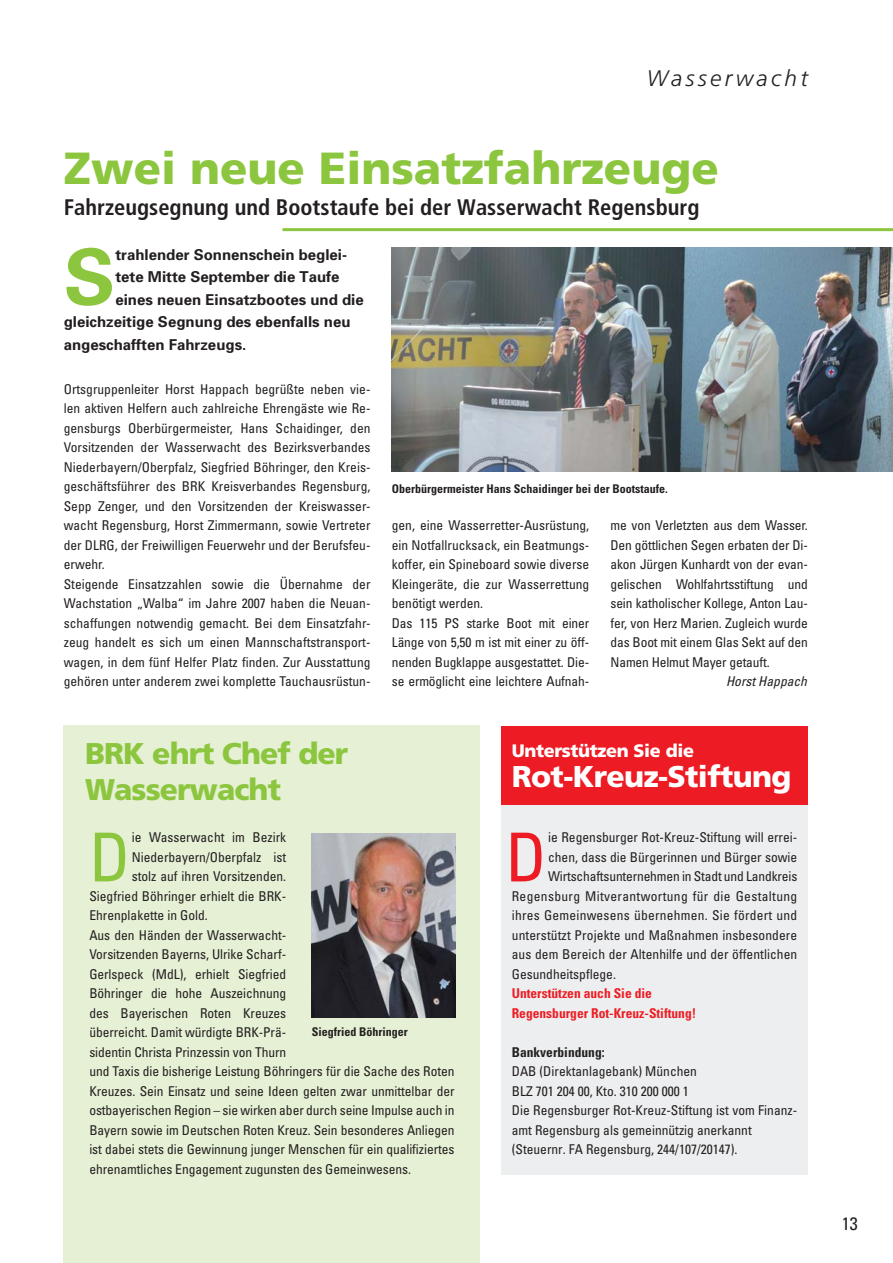
<style>
.page{position:relative;width:893px;height:1263px;background:#fff}
.page>*{position:absolute;margin:0;border:0;box-sizing:border-box;transform-origin:0 0}
.t1{font:700 77.4px "Univers";color:#8cc63f}
.t2{font:condensed 67.5px "Univers";color:#8cc63f}
.t3{font:condensed 67.5px "Univers";color:#ed1c24}
.t4{font:900 45px "Frutiger";color:#8cc63f}
.t5{font:900 30px/36px "Frutiger";letter-spacing:-.03em;color:#8cc63f}
.t6{font:900 30px "Frutiger";letter-spacing:-.02em;color:#fff}
.t7{font:700 condensed 22.5px "Frutiger";color:#231f20}
.t8{font:italic 300 22.5px "Frutiger";letter-spacing:.15em;color:#231f20}
.t9{font:900 18px "Frutiger";letter-spacing:-.02em;color:#fff}
.t10{font:condensed 18px "Univers";color:#231f20}
.t11{font:700 15px "Univers";color:#231f20}
.t12{font:condensed 13.5px/19.5px "Univers";color:#231f20}
.t13{font:700 condensed 13.5px/19.5px "Univers";color:#ed1c24}
.t14{font:condensed 13.5px "Univers";letter-spacing:.025em;color:#231f20}
.t15{font:700 condensed 13.5px "Univers";color:#231f20}
.t16{font:italic condensed 13.5px "Univers";color:#231f20}
.t17{font:700 condensed 12px "Univers";color:#231f20}
</style>
<div class="page">
<div style="left:64px;top:725px;width:416px;height:538px;background:#e5f0d4"></div>
<hr style="left:282px;top:228px;width:611px;height:3px;background:#8cc63f">
<img style="left:392px;top:247px;width:501px;height:225px">
<div style="left:501px;top:800px;width:307px;height:375px;background:#edeeef"></div>
<div style="left:501px;top:726px;width:307px;height:78px;background:#ed1c24"></div>
<img style="left:312px;top:833px;width:143px;height:185px">
<h3 class="t8" style="left:647px;top:69px;width:163px">Wasserwacht</h3>
<h3 class="t4" style="left:64px;top:150px;width:657px">Zwei neue Einsatzfahrzeuge</h3>
<h3 class="t7" style="left:64px;top:198px;width:637px">Fahrzeugsegnung und Bootstaufe bei der Wasserwacht Regensburg</h3>
<h1 class="t1" style="left:64px;top:249px;width:53px">S</h1>
<p class="t11" style="left:115px;top:249px;width:233px">trahlender Sonnenschein beglei-</p>
<p class="t11" style="left:115px;top:271px;width:226px">tete Mitte September die Taufe</p>
<p class="t11" style="left:115px;top:294px;width:250px">eines neuen Einsatzbootes und die</p>
<p class="t11" style="left:64px;top:316px;width:288px">gleichzeitige Segnung des ebenfalls neu</p>
<p class="t11" style="left:64px;top:339px;width:184px">angeschafften Fahrzeugs.</p>
<p class="t12" style="left:64px;top:380px;width:308px">Ortsgruppenleiter Horst Happach begrüßte neben vie&shy;len aktiven Helfern auch zahlreiche Ehrengäste wie Re&shy;gensburgs Oberbürgermeister, Hans Schaidinger, den Vorsitzenden der Wasserwacht des Bezirksverbandes Niederbayern/Oberpfalz, Siegfried Böhringer, den Kreis&shy;geschäftsführer des BRK Kreisverbandes Regensburg, Sepp Zenger, und den Vorsitzenden der Kreiswasser&shy;wacht Regensburg, Horst Zimmermann, sowie Vertreter der DLRG, der Freiwilligen Feuerwehr und der Berufsfeu&shy;erwehr.<br>Steigende Einsatzzahlen sowie die Übernahme der Wachstation „Walba“ im Jahre 2007 haben die Neuan&shy;schaffungen notwendig gemacht. Bei dem Einsatzfahr&shy;zeug handelt es sich um einen Mannschaftstransport&shy;wagen, in dem fünf Helfer Platz finden. Zur Ausstattung gehören unter anderem zwei komplette Tauchausrüstun-</p>
<h3 class="t5" style="left:85px;top:737px;width:265px">BRK ehrt Chef der<br>Wasserwacht</h3>
<p class="t17" style="left:392px;top:484px;width:277px">Oberbürgermeister Hans Schaidinger bei der Bootstaufe.</p>
<p class="t12" style="left:392px;top:517px;width:199px">gen, eine Wasserretter-Ausrüstung, ein Notfallrucksack, ein Beatmungs&shy;koffer, ein Spineboard sowie diverse Kleingeräte, die zur Wasserrettung benötigt werden.<br>Das 115 PS starke Boot mit einer Länge von 5,50 m ist mit einer zu öff&shy;nenden Bugklappe ausgestattet. Die&shy;se ermöglicht eine leichtere Aufnah-</p>
<p class="t12" style="left:610px;top:517px;width:199px;text-align:justify">me von Verletzten aus dem Wasser.<br>Den göttlichen Segen erbaten der Di&shy;akon Jürgen Kunhardt von der evan&shy;gelischen Wohlfahrtsstiftung und sein katholischer Kollege, Anton Lau&shy;fer, von Herz Marien. Zugleich wurde das Boot mit einem Glas Sekt auf den Namen Helmut Mayer getauft.</p>
<p class="t16" style="left:726px;top:677px;width:82px">Horst Happach</p>
<h3 class="t9" style="left:512px;top:744px;width:184px">Unterstützen Sie die</h3>
<h3 class="t6" style="left:512px;top:765px;width:281px">Rot-Kreuz-Stiftung</h3>
<h2 class="t2" style="left:89px;top:833px;width:43px">D</h2>
<p class="t12" style="left:548px;top:829px;width:251px">ie Regensburger Rot-Kreuz-Stiftung will errei-</p>
<p class="t12" style="left:132px;top:829px;width:156px">ie Wasserwacht im Bezirk</p>
<p class="t12" style="left:132px;top:848px;width:156px">Niederbayern/Oberpfalz ist</p>
<p class="t12" style="left:132px;top:868px;width:156px">stolz auf ihren Vorsitzenden.</p>
<p class="t12" style="left:89px;top:887px;width:198px">Siegfried Böhringer erhielt die BRK-</p>
<p class="t12" style="left:89px;top:907px;width:120px">Ehrenplakette in Gold.</p>
<p class="t12" style="left:89px;top:926px;width:198px">Aus den Händen der Wasserwacht-</p>
<p class="t12" style="left:89px;top:946px;width:198px">Vorsitzenden Bayerns, Ulrike Scharf-</p>
<p class="t12" style="left:89px;top:965px;width:198px">Gerlspeck (MdL), erhielt Siegfried</p>
<p class="t12" style="left:89px;top:985px;width:198px">Böhringer die hohe Auszeichnung</p>
<p class="t12" style="left:89px;top:1004px;width:198px">des Bayerischen Roten Kreuzes</p>
<p class="t12" style="left:89px;top:1024px;width:198px">überreicht. Damit würdigte BRK-Prä-</p>
<p class="t12" style="left:89px;top:1043px;width:198px">sidentin Christa Prinzessin von Thurn</p>
<p class="t12" style="left:89px;top:1063px;width:367px">und Taxis die bisherige Leistung Böhringers für die Sache des Roten</p>
<p class="t12" style="left:89px;top:1082px;width:367px">Kreuzes. Sein Einsatz und seine Ideen gelten zwar unmittelbar der</p>
<p class="t12" style="left:89px;top:1102px;width:367px">ostbayerischen Region – sie wirken aber durch seine Impulse auch in</p>
<p class="t12" style="left:89px;top:1121px;width:367px">Bayern sowie im Deutschen Roten Kreuz. Sein besonderes Anliegen</p>
<p class="t12" style="left:89px;top:1141px;width:367px">ist dabei stets die Gewinnung junger Menschen für ein qualifiziertes</p>
<p class="t12" style="left:89px;top:1160px;width:323px">ehrenamtliches Engagement zugunsten des Gemeinwesens.</p>
<h2 class="t3" style="left:506px;top:833px;width:43px">D</h2>
<p class="t12" style="left:548px;top:848px;width:251px">chen, dass die Bürgerinnen und Bürger sowie</p>
<p class="t12" style="left:548px;top:868px;width:251px">Wirtschaftsunternehmen in Stadt und Landkreis</p>
<p class="t14" style="left:512px;top:891px;width:287px">Regensburg Mitverantwortung für die Gestaltung</p>
<p class="t12" style="left:512px;top:907px;width:287px">ihres Gemeinwesens übernehmen. Sie fördert und</p>
<p class="t12" style="left:512px;top:926px;width:287px">unterstützt Projekte und Maßnahmen insbesondere</p>
<p class="t12" style="left:512px;top:946px;width:287px">aus dem Bereich der Altenhilfe und der öffentlichen</p>
<p class="t12" style="left:512px;top:965px;width:106px">Gesundheitspflege.</p>
<p class="t13" style="left:512px;top:985px;width:186px">Unterstützen auch Sie die<br>Regensburger Rot-Kreuz-Stiftung!</p>
<p class="t15" style="left:512px;top:1047px;width:94px">Bankverbindung:</p>
<p class="t12" style="left:512px;top:1063px;width:287px">DAB (Direktanlagebank) München<br>BLZ 701 204 00, Kto. 310 200 000 1<br>Die Regensburger Rot-Kreuz-Stiftung ist vom Finanz&shy;amt Regensburg als gemeinnützig anerkannt (Steuernr. FA Regensburg, 244/107/20147).</p>
<p class="t17" style="left:312px;top:1027px;width:97px">Siegfried Böhringer</p>
<h3 class="t10" style="left:842px;top:1217px;width:17px">13</h3>
</div>
